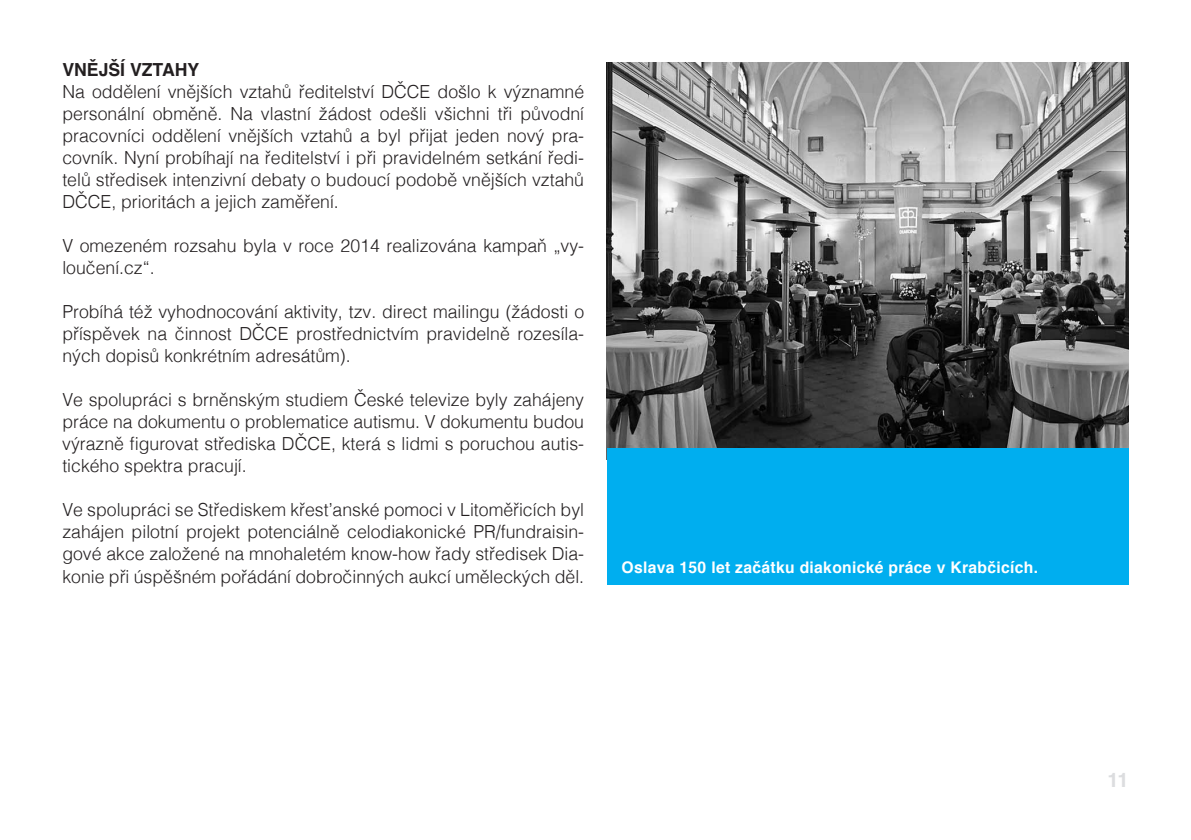
<style>
.page{position:relative;width:1191px;height:840px;background:#fff}
.page>*{position:absolute;margin:0;border:0;box-sizing:border-box;transform-origin:0 0}
.t1{font:700 20px "Helvetica";color:#dcdddf}
.t2{font:300 18px/22px "Helvetica";color:#231f20;text-align:justify}
.t3{font:700 18px "Helvetica";color:#231f20}
.t4{font:700 16px "Helvetica";letter-spacing:.02em;color:#fff}
</style>
<div class="page">
<img style="left:607px;top:62px;width:521px;height:386px">
<div style="left:607px;top:448px;width:521px;height:136px;background:#00aeef"></div>
<p class="t3" style="left:62px;top:55px;width:138px">VNĚJŠÍ VZTAHY</p>
<p class="t2" style="left:62px;top:79px;width:523px">Na oddělení vnějších vztahů ředitelství DČCE došlo k významné personální obměně. Na vlastní žádost odešli všichni tři původní pracovníci oddělení vnějších vztahů a byl přijat jeden nový pra&shy;covník. Nyní probíhají na ředitelství i při pravidelném setkání ředi&shy;telů středisek intenzivní debaty o budoucí podobě vnějších vztahů DČCE, prioritách a jejich zaměření.</p>
<p class="t2" style="left:62px;top:233px;width:523px">V omezeném rozsahu byla v roce 2014 realizována kampaň „vy&shy;loučení.cz“.</p>
<p class="t2" style="left:62px;top:299px;width:523px">Probíhá též vyhodnocování aktivity, tzv. direct mailingu (žádosti o příspěvek na činnost DČCE prostřednictvím pravidelně rozesíla&shy;ných dopisů konkrétním adresátům).</p>
<p class="t2" style="left:62px;top:387px;width:523px">Ve spolupráci s brněnským studiem České televize byly zahájeny práce na dokumentu o problematice autismu. V dokumentu budou výrazně figurovat střediska DČCE, která s lidmi s poruchou autis&shy;tického spektra pracují.</p>
<p class="t2" style="left:62px;top:497px;width:523px">Ve spolupráci se Střediskem křesťanské pomoci v Litoměřicích byl zahájen pilotní projekt potenciálně celodiakonické PR/fundraisin&shy;gové akce založené na mnohaletém know-how řady středisek Dia&shy;konie při úspěšném pořádání dobročinných aukcí uměleckých děl.</p>
<p class="t4" style="left:621px;top:554px;width:418px">Oslava 150 let začátku diakonické práce v Krabčicích.</p>
<p class="t1" style="left:1107px;top:763px;width:23px">11</p>
</div>
